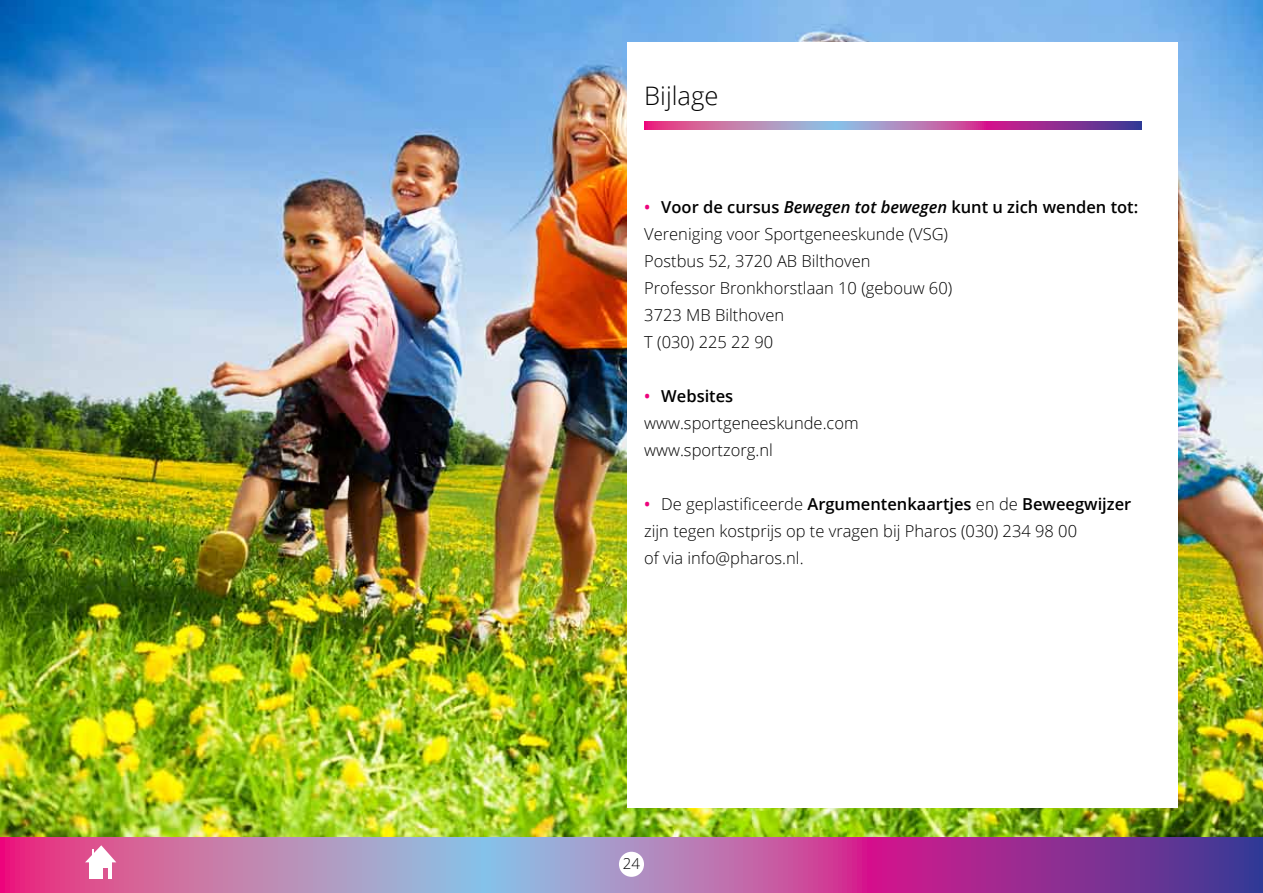
<style>
.page{position:relative;width:1263px;height:893px;background:#fff}
.page>*{position:absolute;margin:0;border:0;box-sizing:border-box;transform-origin:0 0}
.t1{font:300 25.5px "Open Sans";color:#000}
.t2{font:300 16.5px/27px "Open Sans";color:#000}
.t3{font:300 15px "Open Sans";color:#000}
.s1{font-weight:600;color:#ed037c}
.s2{font-weight:600}
.s3{font-weight:600;font-style:italic}
</style>
<div class="page">
<img style="left:0;top:0;width:1263px;height:838px">
<svg style="left:0;top:838px;width:1263px;height:55px"></svg>
<div style="left:619px;top:852px;width:25px;height:25px;background:#fff;border-radius:50%"></div>
<div style="left:89px;top:859px;width:14px;height:20px;background:#fff"></div>
<hr style="left:109px;top:859px;width:3px;height:20px;background:#fff">
<svg style="left:85px;top:845px;width:31px;height:17px"></svg>
<div style="left:96px;top:859px;width:14px;height:9px;background:#fff"></div>
<div style="left:627px;top:43px;width:551px;height:765px;background:#fff"></div>
<svg style="left:644px;top:121px;width:497px;height:9px"></svg>
<h1 class="t1" style="left:644px;top:78px;width:76px">Bijlage</h1>
<p class="t2" style="left:644px;top:193px;width:496px"><span class="s1">•</span> <span class="s2">Voor de cursus</span> <span class="s3">Bewegen tot bewegen</span> <span class="s2">kunt u zich wenden tot:<br></span>Vereniging voor Sportgeneeskunde (VSG)<br>Postbus 52, 3720 AB Bilthoven<br>Professor Bronkhorstlaan 10 (gebouw 60)<br>3723 MB Bilthoven<br>T (030) 225 22 90</p>
<p class="t2" style="left:644px;top:382px;width:216px"><span class="s1">•</span> <span class="s2">Websites </span>www.sportgeneeskunde.com www.sportzorg.nl</p>
<p class="t2" style="left:644px;top:490px;width:489px"><span class="s1">•</span> De geplastificeerde <span class="s2">Argumentenkaartjes</span> en de <span class="s2">Beweegwijzer </span>zijn tegen kostprijs op te vragen bij Pharos (030) 234 98 00<br>of via info@pharos.nl.</p>
<p class="t3" style="left:623px;top:853px;width:19px">24</p>
</div>
